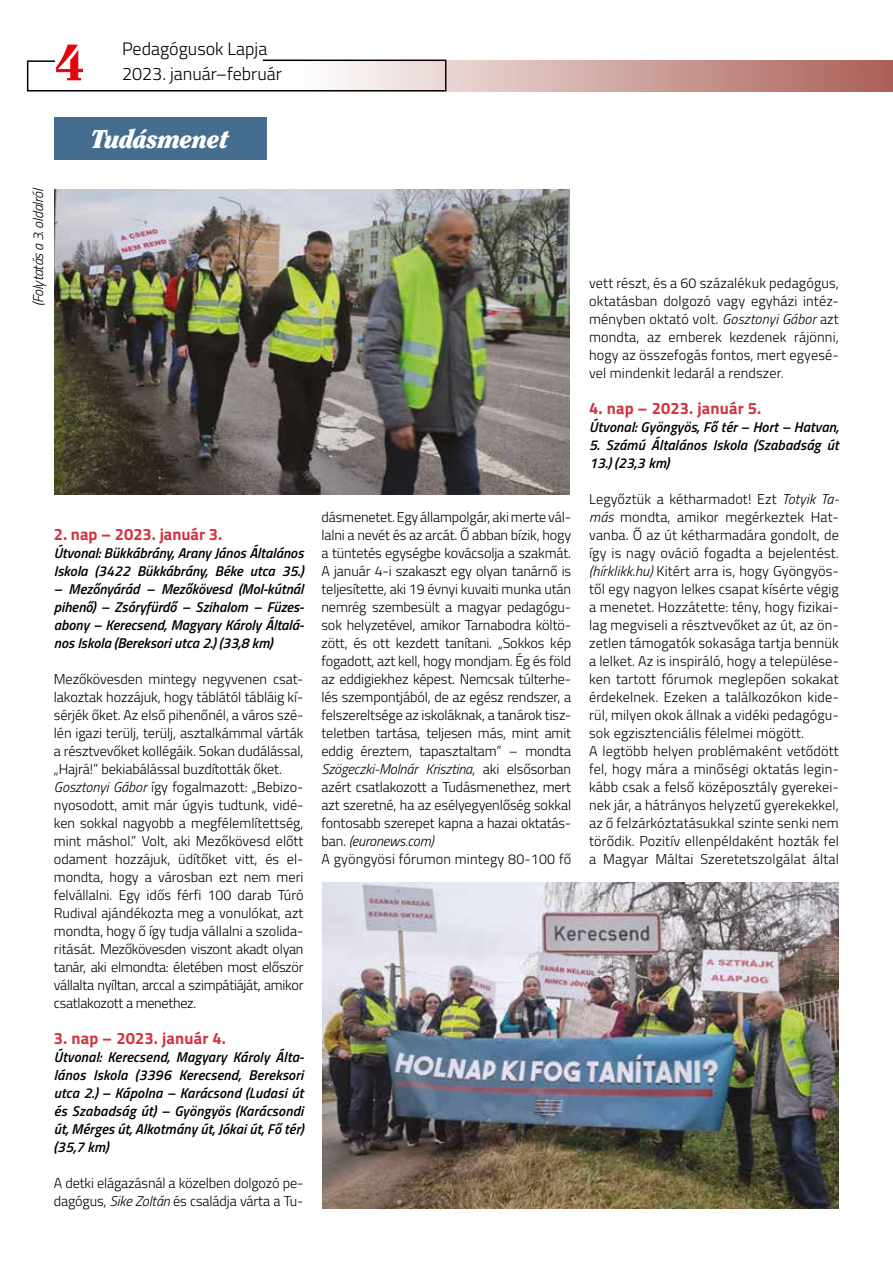
<style>
.page{position:relative;width:893px;height:1263px;background:#fff}
.page>*{position:absolute;margin:0;border:0;box-sizing:border-box;transform-origin:0 0}
.t1{font:800 51px "Clearface Std";color:#e30613;scale:1.1 1}
.t2{font:italic 900 25.5px "Clearface Std";letter-spacing:-.02em;color:#fff}
.t3{font:300 18px/24.3px "Titillium Web";color:#000}
.t4{font:700 16.5px "Titillium Web";letter-spacing:.01em;color:#d03642}
.t5{font:300 14.25px/18px "Titillium Web";letter-spacing:-.005em;color:#000}
.t6{font:italic 600 14.25px/18px "Titillium Web";color:#000}
.t7{font:italic 300 14.25px "Titillium Web";color:#000}
.s1{font-style:italic}
</style>
<div class="page">
<hr style="left:27px;top:90px;width:419px;height:2px;background:#000">
<hr style="left:27px;top:60px;width:1px;height:31px;background:#000">
<hr style="left:28px;top:60px;width:27px;height:2px;background:#000">
<hr style="left:263px;top:60px;width:182px;height:1px;background:#000">
<svg style="left:264px;top:60px;width:629px;height:32px;background:#d0ada8"></svg>
<div style="left:54px;top:117px;width:213px;height:42px;background:#456d8f"></div>
<img style="left:54px;top:190px;width:516px;height:304px">
<img style="left:322px;top:883px;width:516px;height:326px">
<h1 class="t1" style="left:54px;top:31px;width:30px">4</h1>
<p class="t3" style="left:122px;top:36px;width:161px">Pedagógusok Lapja<br>2023. január–február</p>
<p class="t7" style="left:28px;top:306px;width:120px;rotate:-90deg">(Folytatás a 3. oldalról</p>
<h2 class="t2" style="left:91px;top:123px;width:140px">Tudásmenet</h2>
<p class="t4" style="left:54px;top:522px;width:170px">2. nap – 2023. január 3.</p>
<p class="t6" style="left:54px;top:543px;width:251px">Útvonal: Bükkábrány, Arany János Általános<br>Iskola (3422 Bükkábrány, Béke utca 35.)</p>
<p class="t6" style="left:54px;top:579px;width:252px;text-align:justify">– Mezőnyárád – Mezőkövesd (Mol-kútnál pihenő) – Zsóryfürdő – Szihalom – Füzes&shy;abony – Kerecsend, Magyary Károly Általá&shy;nos Iskola (Bereksori utca 2.) (33,8 km)</p>
<p class="t5" style="left:54px;top:669px;width:251px">Mezőkövesden mintegy negyvenen csat&shy;lakoztak hozzájuk, hogy táblától tábláig kí&shy;sérjék őket. Az első pihenőnél, a város szé&shy;lén igazi terülj, terülj, asztalkámmal várták a résztvevőket kollégáik. Sokan dudálással, „Hajrá!” bekiabálással buzdították őket.<br><span class="s1">Gosztonyi Gábor</span> így fogalmazott: „Bebizo&shy;nyosodott, amit már úgyis tudtunk, vidé&shy;ken sokkal nagyobb a megfélemlítettség, mint máshol.” Volt, aki Mezőkövesd előtt odament hozzájuk, üdítőket vitt, és el&shy;mondta, hogy a városban ezt nem meri felvállalni. Egy idős férfi 100 darab Túró Rudival ajándékozta meg a vonulókat, azt mondta, hogy ő így tudja vállalni a szolida&shy;ritását. Mezőkövesden viszont akadt olyan tanár, aki elmondta: életében most először vállalta nyíltan, arccal a szimpátiáját, amikor csatlakozott a menethez.</p>
<p class="t4" style="left:54px;top:1026px;width:174px">3. nap – 2023. január 4.</p>
<p class="t6" style="left:54px;top:1047px;width:252px;text-align:justify">Útvonal: Kerecsend, Magyary Károly Álta&shy;lános Iskola (3396 Kerecsend, Bereksori utca 2.) – Kápolna – Karácsond (Ludasi út és Szabadság út) – Gyöngyös (Karácsondi út, Mérges út, Alkotmány út, Jókai út, Fő tér) (35,7 km)</p>
<p class="t5" style="left:54px;top:1173px;width:251px">A detki elágazásnál a közelben dolgozó pe&shy;dagógus, <span class="s1">Sike Zoltán</span> és családja várta a Tu-</p>
<p class="t5" style="left:321px;top:507px;width:251px">dásmenetet. Egy állampolgár, aki merte vál&shy;lalni a nevét és az arcát. Ő abban bízik, hogy a tüntetés egységbe kovácsolja a szakmát.<br>A január 4-i szakaszt egy olyan tanárnő is teljesítette, aki 19 évnyi kuvaiti munka után nemrég szembesült a magyar pedagógu&shy;sok helyzetével, amikor Tarnabodra költö&shy;zött, és ott kezdett tanítani. „Sokkos kép fogadott, azt kell, hogy mondjam. Ég és föld az eddigiekhez képest. Nemcsak túlterhe&shy;lés szempontjából, de az egész rendszer, a felszereltsége az iskoláknak, a tanárok tisz&shy;teletben tartása, teljesen más, mint amit eddig éreztem, tapasztaltam” – mondta <span class="s1">Szögeczki-Molnár Krisztina</span>, aki elsősorban azért csatlakozott a Tudásmenethez, mert azt szeretné, ha az esélyegyenlőség sokkal fontosabb szerepet kapna a hazai oktatás&shy;ban. <span class="s1">(euronews.com)<br></span>A gyöngyösi fórumon mintegy 80-100 fő</p>
<p class="t5" style="left:589px;top:273px;width:251px;text-align:justify">vett részt, és a 60 százalékuk pedagógus, oktatásban dolgozó vagy egyházi intéz&shy;ményben oktató volt. <span class="s1">Gosztonyi Gábor</span> azt mondta, az emberek kezdenek rájönni, hogy az összefogás fontos, mert egyesé&shy;vel mindenkit ledarál a rendszer.</p>
<p class="t4" style="left:589px;top:396px;width:174px">4. nap – 2023. január 5.</p>
<p class="t6" style="left:589px;top:417px;width:251px">Útvonal: Gyöngyös, Fő tér – Hort – Hatvan,</p>
<p class="t6" style="left:589px;top:435px;width:251px">5. Számú Általános Iskola (Szabadság út<br>13.) (23,3 km)</p>
<p class="t5" style="left:589px;top:489px;width:251px">Legyőztük a kétharmadot! Ezt <span class="s1">Totyik Ta&shy;más</span> mondta, amikor megérkeztek Hat&shy;vanba. Ő az út kétharmadára gondolt, de így is nagy ováció fogadta a bejelentést. <span class="s1">(hírklikk.hu)</span> Kitért arra is, hogy Gyöngyös&shy;től egy nagyon lelkes csapat kísérte végig a menetet. Hozzátette: tény, hogy fizikai&shy;lag megviseli a résztvevőket az út, az ön&shy;zetlen támogatók sokasága tartja bennük a lelket. Az is inspiráló, hogy a települése&shy;ken tartott fórumok meglepően sokakat érdekelnek. Ezeken a találkozókon kide&shy;rül, milyen okok állnak a vidéki pedagógu&shy;sok egzisztenciális félelmei mögött.<br>A legtöbb helyen problémaként vetődött fel, hogy mára a minőségi oktatás legin&shy;kább csak a felső középosztály gyerekei&shy;nek jár, a hátrányos helyzetű gyerekekkel, az ő felzárkóztatásukkal szinte senki nem törődik. Pozitív ellenpéldaként hozták fel a Magyar Máltai Szeretetszolgálat által</p>
</div>
